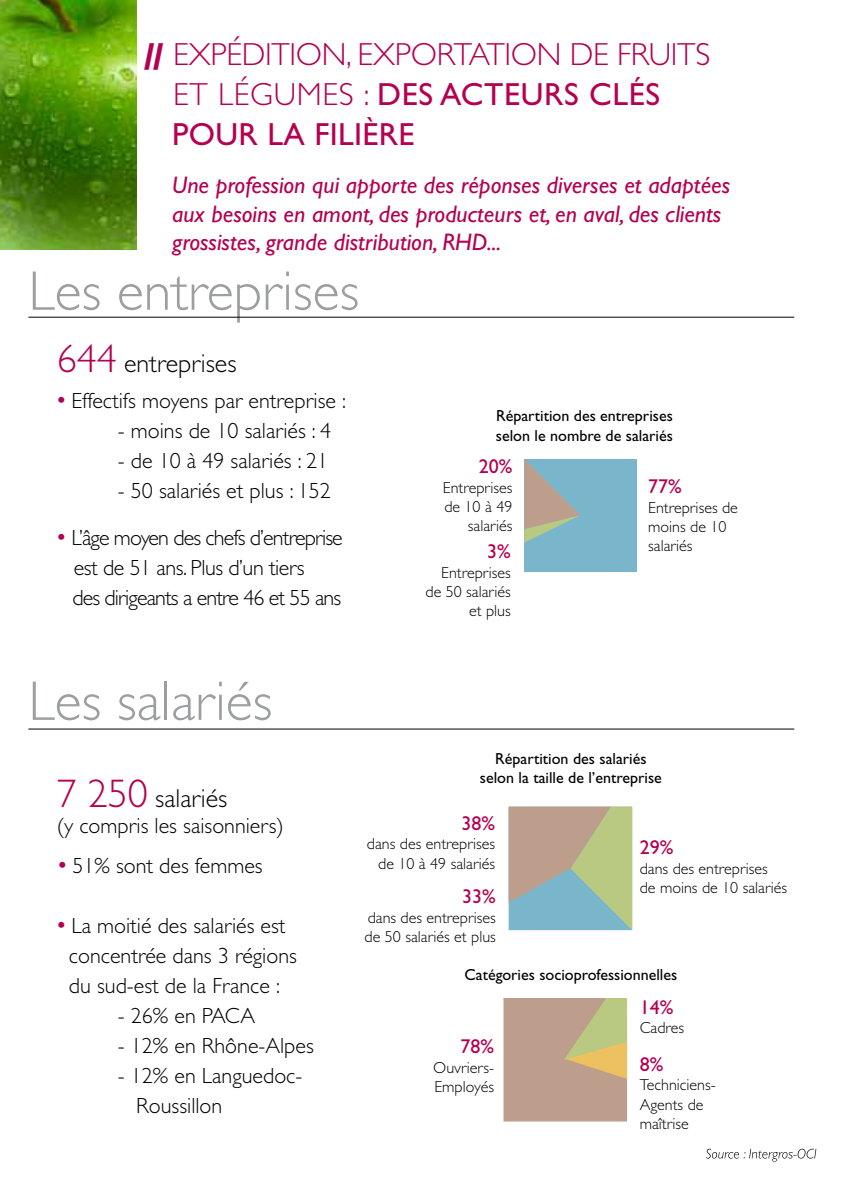
<style>
.page{position:relative;width:851px;height:1191px;background:#fff}
.page>*{position:absolute;margin:0;border:0;box-sizing:border-box;transform-origin:0 0}
.t1{font:300 56px "Gill Sans";color:#9c9e9f}
.t2{font:300 32px/40px "Gill Sans";letter-spacing:-.01em;color:#b50051}
.t3{font:300 26px "Gill Sans";color:#000}
.t4{font:italic 24px/28.8px "Gill Sans";color:#b50051}
.t5{font:300 22px/30px "Gill Sans";color:#000;text-align:center}
.t6{font:300 22px/30px "Gill Sans";letter-spacing:-.04em;color:#000}
.t7{font:20px "Gill Sans";color:#b50051}
.t8{font:300 16px/19.2px "Gill Sans";color:#000}
.t9{font:16px/19.2px "Gill Sans";color:#000}
.s1{font-weight:800}
.s2{font-weight:400}
.s3{font-size:40px;color:#b50051}
.s4{font-weight:400;font-style:italic;font-size:24px;color:#b50051}
</style>
<div class="page">
<svg style="left:503px;top:998px;width:124px;height:123px;background:#c0a587"></svg>
<img style="left:0;top:0;width:136px;height:249px">
<hr style="left:28px;top:317px;width:766px;height:1px;background:#000">
<hr style="left:28px;top:728px;width:766px;height:1px;background:#000">
<svg style="left:706px;top:1148px;width:110px;height:13px"></svg>
<div style="left:524px;top:459px;width:112px;height:112px;background:#7ab6cb"></div>
<svg style="left:524px;top:459px;width:56px;height:83px"></svg>
<svg style="left:508px;top:806px;width:124px;height:124px;background:#a7b29c"></svg>
<h2 class="t2" style="left:172px;top:35px;width:539px;text-indent:-28px"><span class="s1">//</span> Expédition, exportation de fruits et légumes : <span class="s2">DES ACTEURS CLéS<br>Pour la filière</span></h2>
<p class="t4" style="left:172px;top:170px;width:559px">Une profession qui apporte des réponses diverses et adaptées aux besoins en amont, des producteurs et, en aval, des clients grossistes, grande distribution, RHD...</p>
<h1 class="t1" style="left:28px;top:259px;width:332px">Les entreprises</h1>
<p class="t3" style="left:57px;top:348px;width:181px"><span class="s3">644</span> entreprises</p>
<p class="t5" style="left:57px;top:386px;width:291px"><span class="s4">•</span> Effectifs moyens par entreprise :</p>
<p class="t5" style="left:118px;top:416px;width:215px">- moins de 10 salariés : 4</p>
<p class="t5" style="left:118px;top:446px;width:212px">- de 10 à 49 salariés : 21</p>
<p class="t5" style="left:118px;top:476px;width:214px">- 50 salariés et plus : 152</p>
<p class="t6" style="left:72px;top:522px;width:272px;text-indent:-16px"><span class="s4">•</span> L’âge moyen des chefs d’entreprise est de 51 ans. Plus d’un tiers<br>des dirigeants a entre 46 et 55 ans</p>
<h1 class="t1" style="left:28px;top:669px;width:245px">Les salariés</h1>
<p class="t9" style="left:496px;top:406px;width:178px">Répartition des entreprises selon le nombre de salariés</p>
<p class="t7" style="left:648px;top:475px;width:35px">77%</p>
<p class="t8" style="left:648px;top:498px;width:91px">Entreprises de moins de 10 salariés</p>
<p class="t7" style="left:478px;top:455px;width:35px">20%</p>
<p class="t8" style="left:443px;top:478px;width:71px;text-align:right">Entreprises de 10 à 49 salariés</p>
<p class="t7" style="left:487px;top:540px;width:25px">3%</p>
<p class="t8" style="left:425px;top:563px;width:87px;text-align:right">Entreprises de 50 salariés et plus</p>
<p class="t3" style="left:57px;top:783px;width:172px"><span class="s3">7 250</span> salariés</p>
<p class="t5" style="left:57px;top:810px;width:228px">(y compris les saisonniers)</p>
<p class="t5" style="left:58px;top:851px;width:206px"><span class="s4">•</span> 51% sont des femmes</p>
<p class="t5" style="left:57px;top:911px;width:242px"><span class="s4">•</span> La moitié des salariés est concentrée dans 3 régions du sud-est de la France :</p>
<p class="t5" style="left:118px;top:1001px;width:139px">- 26% en PACA</p>
<p class="t5" style="left:118px;top:1031px;width:197px">- 12% en Rhône-Alpes</p>
<p class="t5" style="left:136px;top:1061px;width:167px;text-align:left;text-indent:-18px">- 12% en Languedoc-<br>Roussillon</p>
<p class="t9" style="left:480px;top:749px;width:183px;text-align:center">Répartition des salariés selon la taille de l’entreprise</p>
<p class="t7" style="left:461px;top:812px;width:35px">38%</p>
<p class="t8" style="left:367px;top:834px;width:130px;text-align:right">dans des entreprises de 10 à 49 salariés</p>
<p class="t7" style="left:462px;top:885px;width:35px">33%</p>
<p class="t8" style="left:364px;top:907px;width:133px">dans des entreprises de 50 salariés et plus</p>
<p class="t7" style="left:639px;top:836px;width:35px">29%</p>
<p class="t8" style="left:639px;top:859px;width:149px">dans des entreprises de moins de 10 salariés</p>
<p class="t9" style="left:464px;top:965px;width:214px">Catégories socioprofessionnelles</p>
<p class="t7" style="left:460px;top:1035px;width:35px">78%</p>
<p class="t8" style="left:433px;top:1057px;width:62px">Ouvriers-<br>Employés</p>
<p class="t7" style="left:639px;top:995px;width:35px">14%</p>
<p class="t8" style="left:639px;top:1018px;width:46px">Cadres</p>
<p class="t7" style="left:639px;top:1053px;width:25px">8%</p>
<p class="t8" style="left:639px;top:1075px;width:77px">Techniciens-<br>Agents de maîtrise</p>
</div>
